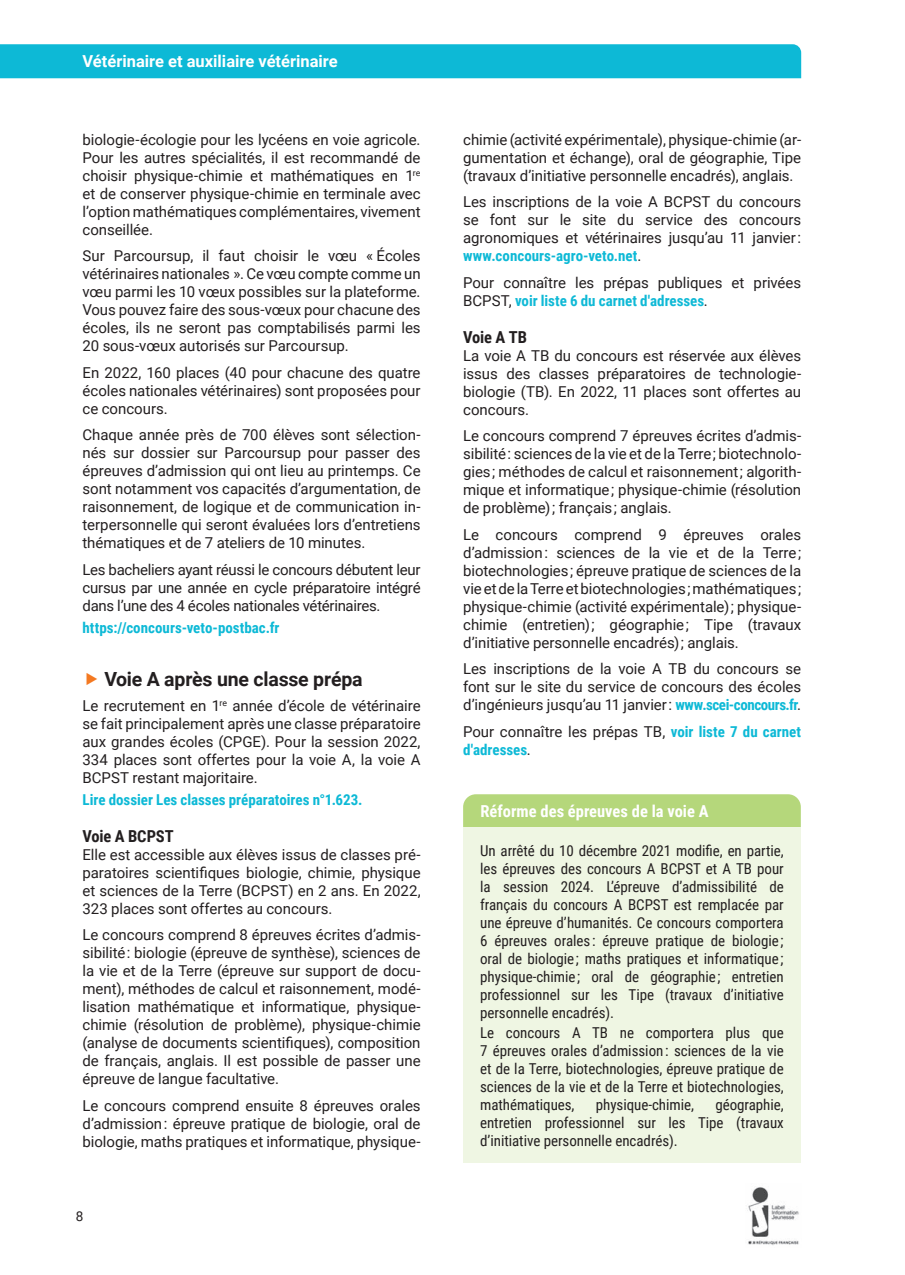
<style>
.page{position:relative;width:905px;height:1275px;background:#fff}
.page>*{position:absolute;margin:0;border:0;box-sizing:border-box;transform-origin:0 0}
.t1{font:700 19.5px "Roboto";letter-spacing:-.01em;color:#231f20}
.t2{font:700 16.5px "Roboto";color:#fff}
.t3{font:700 16.5px "Roboto Condensed";color:#fff}
.t4{font:700 16.5px "Roboto Condensed";letter-spacing:-.01em;color:#231f20}
.t5{font:15px/18px "Roboto";letter-spacing:-.005em;color:#231f20;text-align:justify}
.t6{font:15px/18px "Roboto Condensed";letter-spacing:-.005em;color:#231f20;text-align:justify}
.t7{font:700 15px "Roboto Condensed";color:#0db9d6}
.t8{font:700 15px "Roboto Condensed";color:#0fb9d6}
.t9{font:13.5px "Roboto";color:#231f20}
.s1{font-family:"Roboto";font-weight:400;color:#231f20}
.s2{font-weight:400;color:#231f20}
.s3{font-family:"Roboto Condensed";font-weight:700;color:#0db9d6}
.s4{font-family:"Roboto Condensed";font-weight:700;color:#0fb9d6}
.s5{font-family:"Roboto"}
</style>
<div class="page">
<img style="left:747px;top:1187px;width:52px;height:58px">
<div style="left:0;top:44px;width:801px;height:34px;background:#0db9d6"></div>
<div style="left:463px;top:794px;width:338px;height:33px;background:#b5d77b"></div>
<div style="left:463px;top:827px;width:338px;height:336px;background:#eff6e3"></div>
<p class="t2" style="left:83px;top:50px;width:257px">Vétérinaire et auxiliaire vétérinaire</p>
<p class="t5" style="left:83px;top:130px;width:340px">biologie-écologie pour les lycéens en voie agricole.<br>Pour les autres spécialités, il est recommandé de choisir physique-chimie et mathématiques en 1 <sup>re </sup>et de conserver physique-chimie en terminale avec l’option mathématiques complémentaires, vivement conseillée.</p>
<p class="t5" style="left:83px;top:246px;width:340px">Sur Parcoursup, il faut choisir le vœu « Écoles vétérinaires nationales ». Ce vœu compte comme un vœu parmi les 10 vœux possibles sur la plateforme.<br>Vous pouvez faire des sous-vœux pour chacune des écoles, ils ne seront pas comptabilisés parmi les 20 sous-vœux autorisés sur Parcoursup.</p>
<p class="t5" style="left:83px;top:363px;width:340px">En 2022, 160 places (40 pour chacune des quatre écoles nationales vétérinaires) sont proposées pour ce concours.</p>
<p class="t5" style="left:83px;top:425px;width:340px">Chaque année près de 700 élèves sont sélection&shy;nés sur dossier sur Parcoursup pour passer des épreuves d’admission qui ont lieu au printemps. Ce sont notamment vos capacités d’argumentation, de raisonnement, de logique et de communication in&shy;terpersonnelle qui seront évaluées lors d’entretiens thématiques et de 7 ateliers de 10 minutes.</p>
<p class="t5" style="left:83px;top:560px;width:340px">Les bacheliers ayant réussi le concours débutent leur cursus par une année en cycle préparatoire intégré dans l’une des 4 écoles nationales vétérinaires.</p>
<p class="t7" style="left:83px;top:617px;width:198px">https://concours-veto-postbac.fr</p>
<h1 class="t1" style="left:104px;top:666px;width:260px">Voie A après une classe prépa</h1>
<p class="t5" style="left:83px;top:696px;width:340px">Le recrutement en 1 <sup>re</sup> année d’école de vétérinaire se fait principalement après une classe préparatoire aux grandes écoles (CPGE). Pour la session 2022, 334 places sont offertes pour la voie A, la voie A BCPST restant majoritaire.</p>
<p class="t7" style="left:83px;top:789px;width:281px">Lire dossier Les classes préparatoires n°1.623.</p>
<p class="t4" style="left:83px;top:824px;width:93px">Voie A BCPST</p>
<p class="t5" style="left:83px;top:845px;width:340px">Elle est accessible aux élèves issus de classes pré&shy;paratoires scientifiques biologie, chimie, physique et sciences de la Terre (BCPST) en 2 ans. En 2022, 323 places sont offertes au concours.</p>
<p class="t5" style="left:83px;top:925px;width:340px">Le concours comprend 8 épreuves écrites d’admis&shy;sibilité : biologie (épreuve de synthèse), sciences de la vie et de la Terre (épreuve sur support de docu&shy;ment), méthodes de calcul et raisonnement, modé&shy;lisation mathématique et informatique, physique&shy;chimie (résolution de problème), physique-chimie (analyse de documents scientifiques), composition de français, anglais. Il est possible de passer une épreuve de langue facultative.</p>
<p class="t5" style="left:83px;top:1096px;width:340px">Le concours comprend ensuite 8 épreuves orales d’admission : épreuve pratique de biologie, oral de biologie, maths pratiques et informatique, physique-</p>
<p class="t9" style="left:76px;top:1206px;width:9px">8</p>
<p class="t5" style="left:463px;top:130px;width:340px">chimie (activité expérimentale), physique-chimie (ar&shy;gumentation et échange), oral de géographie, Tipe (travaux d’initiative personnelle encadrés), anglais.</p>
<p class="t5" style="left:463px;top:192px;width:340px">Les inscriptions de la voie A BCPST du concours se font sur le site du service des concours agronomiques et vétérinaires jusqu’au 11 janvier :</p>
<p class="t7" style="left:463px;top:245px;width:180px">www.concours-agro-veto.net <span class="s1">.</span></p>
<p class="t5" style="left:463px;top:273px;width:340px">Pour connaître les prépas publiques et privées</p>
<p class="t8" style="left:463px;top:290px;width:246px"><span class="s1">BCPST,</span> voir liste 6 du carnet d'adresses<span class="s2">.</span></p>
<p class="t4" style="left:463px;top:325px;width:65px">Voie A TB</p>
<p class="t5" style="left:463px;top:346px;width:340px">La voie A TB du concours est réservée aux élèves issus des classes préparatoires de technologie&shy;biologie (TB). En 2022, 11 places sont offertes au concours.</p>
<p class="t5" style="left:463px;top:426px;width:340px">Le concours comprend 7 épreuves écrites d’admis&shy;sibilité : sciences de la vie et de la Terre ; biotechnolo&shy;gies ; méthodes de calcul et raisonnement ; algorith&shy;mique et informatique ; physique-chimie (résolution de problème) ; français ; anglais.</p>
<p class="t5" style="left:463px;top:525px;width:340px">Le concours comprend 9 épreuves orales d’admission : sciences de la vie et de la Terre ; biotechnologies ; épreuve pratique de sciences de la vie et de la Terre et biotechnologies ; mathématiques ; physique-chimie (activité expérimentale) ; physique&shy;chimie (entretien) ; géographie ; Tipe (travaux d’initiative personnelle encadrés) ; anglais.</p>
<p class="t5" style="left:463px;top:659px;width:340px">Les inscriptions de la voie A TB du concours se font sur le site du service de concours des écoles d’ingénieurs jusqu’au 11 janvier : <span class="s3">www.scei-concours.fr</span> .</p>
<p class="t5" style="left:463px;top:722px;width:340px">Pour connaître les prépas TB, <span class="s4">v</span><span class="s3">oir liste 7 du carnet</span></p>
<p class="t7" style="left:463px;top:739px;width:69px">d'adresses<span class="s2">.</span></p>
<p class="t3" style="left:480px;top:799px;width:230px">Réforme des épreuves de la voie A</p>
<p class="t6" style="left:480px;top:841px;width:305px">Un arrêté du 10 décembre 2021 modifie, en partie, les épreuves des concours A BCPST et A TB pour la session 2024. L’épreuve d’admissibilité de français du concours A BCPST est remplacée par une épreuve d’humanités. Ce concours comportera 6 épreuves orales : épreuve pratique de biologie <span class="s5">; </span>oral de biologie <span class="s5">;</span> maths pratiques et informatique <span class="s5">; </span>physique-chimie <span class="s5">;</span> oral de géographie <span class="s5">;</span> entretien professionnel sur les Tipe (travaux d’initiative personnelle encadrés).</p>
<p class="t6" style="left:480px;top:1023px;width:305px">Le concours A TB ne comportera plus que 7 épreuves orales d’admission : sciences de la vie et de la Terre, biotechnologies, épreuve pratique de sciences de la vie et de la Terre et biotechnologies, mathématiques,</p>
<p class="t6" style="left:480px;top:1095px;width:305px;text-indent:235px">géographie, entretien professionnel sur les Tipe (travaux d’initiative personnelle encadrés).</p>
<p class="t6" style="left:596px;top:1095px;width:100px">physique-chimie,</p>
</div>
